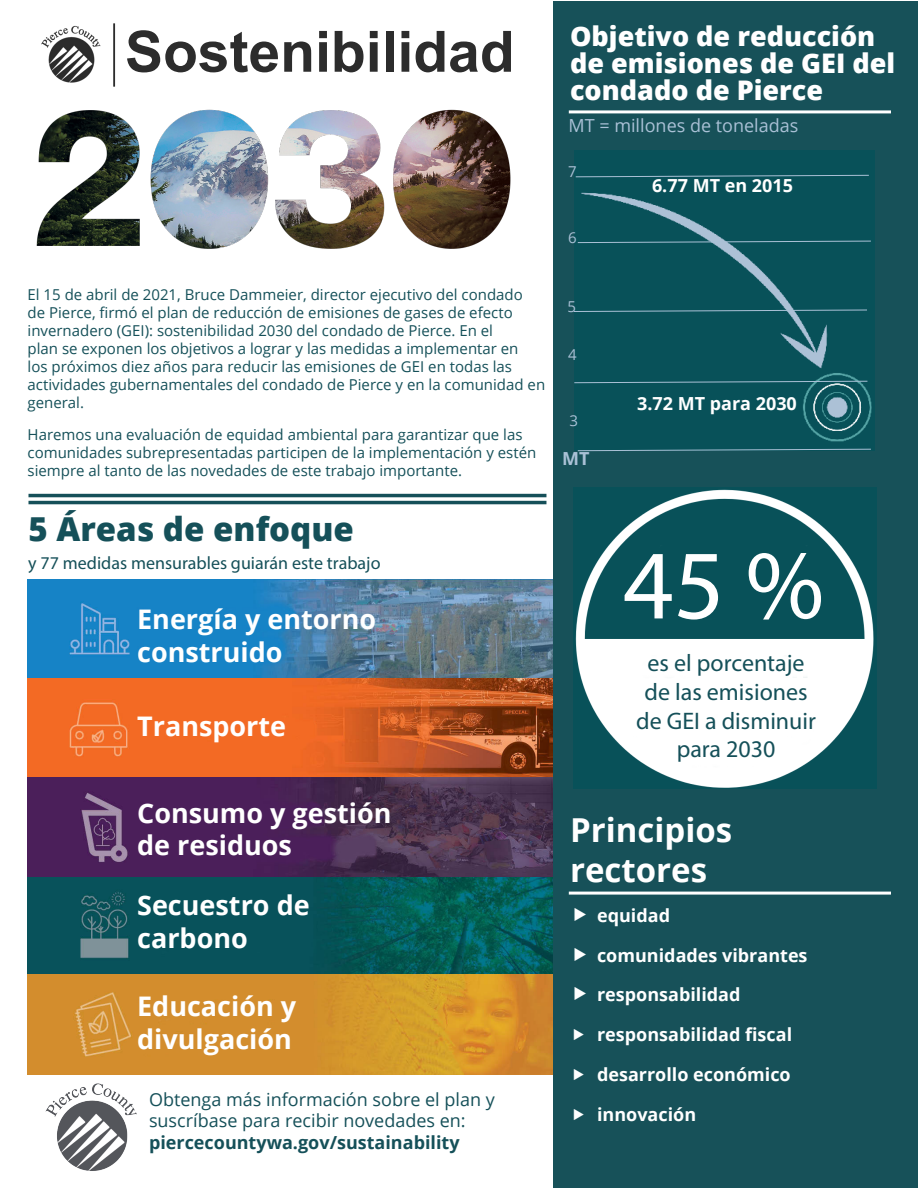
<style>
.page{position:relative;width:918px;height:1188px;background:#fff}
.page>*{position:absolute;margin:0;border:0;box-sizing:border-box;transform-origin:0 0}
.t1{font:99px "Myriad Pro";color:#fff}
.t2{font:700 57px "Arial";color:#2c2c2c}
.t3{font:700 33px/39.6px "Open Sans";color:#fff}
.t4{font:800 33px "Open Sans";color:#155059}
.t5{font:700 27px/32.4px "Open Sans";color:#fff}
.t6{font:800 27px/27px "Open Sans";color:#fff}
.t7{font:24px/28.8px "Myriad Pro";color:#155059;text-align:center}
.t8{font:700 18px "Open Sans";color:#fff}
.t9{font:18px/21.6px "Open Sans";color:#155059}
.t10{font:18px "Myriad Pro";color:#155059}
.t11{font:700 18px "Open Sans";color:#155059}
.t12{font:18px "Open Sans";color:#aac1d6}
.t13{font:700 18px "Open Sans";color:#aac1d6}
.t14{font:15px/18px "Open Sans";color:#155059}
.t15{font:15px "Open Sans";color:#aac1d6}
</style>
<div class="page">
<img style="left:36px;top:23px;width:475px;height:226px">
<img style="left:27px;top:877px;width:527px;height:197px">
<img style="left:27px;top:579px;width:527px;height:298px">
<div style="left:554px;top:2px;width:364px;height:1186px;background:#175159"></div>
<hr style="left:28px;top:494px;width:518px;height:3px;background:#155059">
<hr style="left:28px;top:501px;width:518px;height:3px;background:#155059">
<div style="left:574px;top:151px;width:300px;height:300px;background:#085159"></div>
<svg style="left:575px;top:175px;width:294px;height:2px"></svg>
<svg style="left:577px;top:241px;width:294px;height:2px"></svg>
<svg style="left:573px;top:310px;width:294px;height:2px"></svg>
<svg style="left:574px;top:381px;width:294px;height:2px"></svg>
<svg style="left:577px;top:449px;width:294px;height:2px"></svg>
<hr style="left:569px;top:110px;width:322px;height:3px;background:#fff">
<hr style="left:569px;top:892px;width:322px;height:3px;background:#fff">
<img style="left:574px;top:487px;width:303px;height:301px">
<img style="left:45px;top:1083px;width:92px;height:88px">
<div style="left:125px;top:30px;width:408px;height:68px;background:#fff"></div>
<p class="t2" style="left:125px;top:12px;width:391px">Sostenibilidad</p>
<p class="t14" style="left:28px;top:285px;width:519px">El 15 de abril de 2021, Bruce Dammeier, director ejecutivo del condado<br>de Pierce, firmó el plan de reducción de emisiones de gases de efecto invernadero (GEI): sostenibilidad 2030 del condado de Pierce. En el<br>plan se exponen los objetivos a lograr y las medidas a implementar en<br>los próximos diez años para reducir las emisiones de GEI en todas las actividades gubernamentales del condado de Pierce y en la comunidad en general.</p>
<p class="t14" style="left:28px;top:425px;width:510px">Haremos una evaluación de equidad ambiental para garantizar que las comunidades subrepresentadas participen de la implementación y estén siempre al tanto de las novedades de este trabajo importante.</p>
<p class="t4" style="left:28px;top:504px;width:327px">5 Áreas de enfoque</p>
<p class="t10" style="left:28px;top:552px;width:354px">y 77 medidas mensurables guiarán este trabajo</p>
<p class="t5" style="left:137px;top:603px;width:241px">Energía y entorno construido</p>
<p class="t5" style="left:137px;top:709px;width:151px">Transporte</p>
<p class="t5" style="left:137px;top:796px;width:256px">Consumo y gestión de residuos</p>
<p class="t5" style="left:137px;top:889px;width:174px">Secuestro de carbono</p>
<p class="t5" style="left:137px;top:990px;width:161px">Educación y divulgación</p>
<p class="t9" style="left:149px;top:1088px;width:347px">Obtenga más información sobre el plan y suscríbase para recibir novedades en:</p>
<p class="t11" style="left:149px;top:1130px;width:312px">piercecountywa.gov/sustainability</p>
<p class="t6" style="left:570px;top:21px;width:327px">Objetivo de reducción de emisiones de GEI del condado de Pierce</p>
<p class="t12" style="left:569px;top:113px;width:231px">MT = millones de toneladas</p>
<p class="t15" style="left:568px;top:161px;width:10px">7</p>
<p class="t15" style="left:568px;top:227px;width:10px">6</p>
<p class="t15" style="left:567px;top:296px;width:10px">5</p>
<p class="t15" style="left:568px;top:344px;width:10px">4</p>
<p class="t15" style="left:570px;top:410px;width:10px">3</p>
<p class="t13" style="left:562px;top:446px;width:29px">MT</p>
<p class="t8" style="left:652px;top:173px;width:142px">6.77 MT en 2015</p>
<p class="t8" style="left:637px;top:391px;width:161px">3.72 MT para 2030</p>
<p class="t1" style="left:623px;top:524px;width:202px">45 %</p>
<p class="t7" style="left:636px;top:648px;width:181px">es el porcentaje de las emisiones de GEI a disminuir para 2030</p>
<p class="t3" style="left:570px;top:810px;width:164px">Principios rectores</p>
<p class="t8" style="left:597px;top:903px;width:75px">equidad</p>
<p class="t8" style="left:597px;top:942px;width:212px">comunidades vibrantes</p>
<p class="t8" style="left:597px;top:982px;width:145px">responsabilidad</p>
<p class="t8" style="left:597px;top:1022px;width:197px">responsabilidad fiscal</p>
<p class="t8" style="left:597px;top:1062px;width:195px">desarrollo económico</p>
<p class="t8" style="left:597px;top:1101px;width:101px">innovación</p>
</div>
